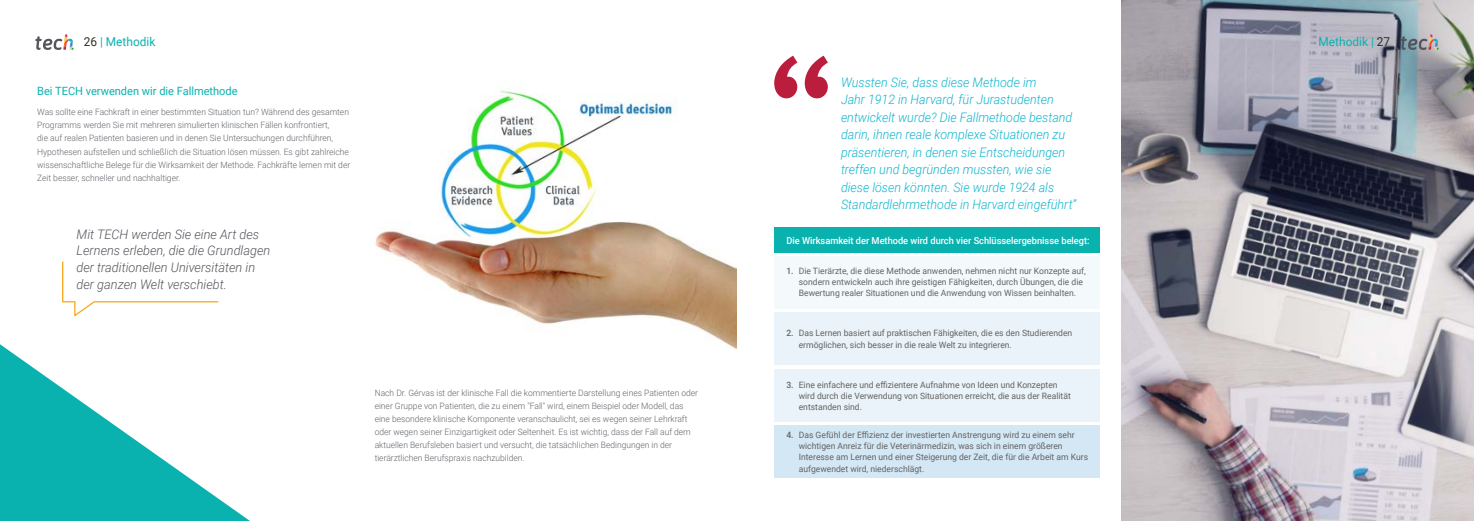
<style>
.page{position:relative;width:1474px;height:521px;background:#fff}
.page>*{position:absolute;margin:0;border:0;box-sizing:border-box;transform-origin:0 0}
.t1{font:italic 300 13.12px/17.5px "Roboto";color:#0fb6cf;scale:.95 1}
.t2{font:italic 300 13.12px/16.6px "Roboto";color:#52555b}
.t3{font:12.25px "Roboto";color:#09b2af}
.t4{font:11.38px "Roboto";color:#09b2af}
.t5{font:500 9.62px "Roboto";color:#fff;scale:.96 1}
.t6{font:300 8.75px/13.1px "Roboto";color:#61646a}
.t7{font:8.75px/11.4px "Roboto";color:#646363}
.s1{color:#312e20}
.s2{font-weight:500}
</style>
<div class="page">
<img style="left:375px;top:90px;width:362px;height:259px">
<svg style="left:35px;top:34px;width:39px;height:16px"></svg>
<svg style="left:62px;top:261px;width:157px;height:56px"></svg>
<svg style="left:0;top:344px;width:250px;height:177px"></svg>
<img style="left:1121px;top:0;width:352px;height:521px">
<svg style="left:774px;top:56px;width:54px;height:42px"></svg>
<svg style="left:1400px;top:34px;width:38px;height:17px"></svg>
<div style="left:774px;top:227px;width:325px;height:26px;background:#09b2af"></div>
<div style="left:774px;top:425px;width:325px;height:52px;background:#d4e7f4"></div>
<div style="left:774px;top:369px;width:325px;height:52px;background:#e9f3f9"></div>
<div style="left:774px;top:312px;width:325px;height:53px;background:#e9f3f9"></div>
<div style="left:774px;top:256px;width:325px;height:53px;background:#f4f9fc"></div>
<h2 class="t3" style="left:84px;top:33px;width:73px"><span class="s1">26</span> | Methodik</h2>
<h3 class="t4" style="left:37px;top:83px;width:202px">Bei TECH verwenden wir die Fallmethode</h3>
<p class="t1" style="left:841px;top:73px;width:249px">Wussten Sie, dass diese Methode im<br>Jahr 1912 in Harvard, für Jurastudenten entwickelt wurde? Die Fallmethode bestand darin, ihnen reale komplexe Situationen zu präsentieren, in denen sie Entscheidungen treffen und begründen mussten, wie sie diese lösen könnten. Sie wurde 1924 als Standardlehrmethode in Harvard eingeführt”</p>
<p class="t6" style="left:37px;top:105px;width:314px">Was sollte eine Fachkraft in einer bestimmten Situation tun? Während des gesamten Programms werden Sie mit mehreren simulierten klinischen Fällen konfrontiert,<br>die auf realen Patienten basieren und in denen Sie Untersuchungen durchführen, Hypothesen aufstellen und schließlich die Situation lösen müssen. Es gibt zahlreiche wissenschaftliche Belege für die Wirksamkeit der Methode. Fachkräfte lernen mit der Zeit besser, schneller und nachhaltiger.</p>
<h1 class="t2" style="left:77px;top:225px;width:195px">Mit TECH werden Sie eine Art des Lernens erleben, die die Grundlagen der traditionellen Universitäten in der ganzen Welt verschiebt.</h1>
<p class="t6" style="left:375px;top:386px;width:325px">Nach Dr. Gérvas ist der klinische Fall die kommentierte Darstellung eines Patienten oder einer Gruppe von Patienten, die zu einem "Fall" wird, einem Beispiel oder Modell, das eine besondere klinische Komponente veranschaulicht, sei es wegen seiner Lehrkraft oder wegen seiner Einzigartigkeit oder Seltenheit. Es ist wichtig, dass der Fall auf dem aktuellen Berufsleben basiert und versucht, die tatsächlichen Bedingungen in der tierärztlichen Berufspraxis nachzubilden.</p>
<p class="t5" style="left:786px;top:233px;width:317px">Die Wirksamkeit der Methode wird durch vier Schlüsselergebnisse belegt:</p>
<p class="t7" style="left:798px;top:265px;width:289px;text-indent:-12px"><span class="s2">1.</span> Die Tierärzte, die diese Methode anwenden, nehmen nicht nur Konzepte auf, sondern entwickeln auch ihre geistigen Fähigkeiten, durch Übungen, die die<br>Bewertung realer Situationen und die Anwendung von Wissen beinhalten.</p>
<p class="t7" style="left:798px;top:327px;width:275px;text-indent:-12px"><span class="s2">2.</span> Das Lernen basiert auf praktischen Fähigkeiten, die es den Studierenden ermöglichen, sich besser in die reale Welt zu integrieren.</p>
<p class="t7" style="left:798px;top:378px;width:274px;text-indent:-12px"><span class="s2">3.</span> Eine einfachere und effizientere Aufnahme von Ideen und Konzepten wird durch die Verwendung von Situationen erreicht, die aus der Realität entstanden sind.</p>
<p class="t7" style="left:798px;top:428px;width:291px;text-indent:-12px"><span class="s2">4.</span> Das Gefühl der Effizienz der investierten Anstrengung wird zu einem sehr wichtigen Anreiz für die Veterinärmedizin, was sich in einem größeren Interesse am Lernen und einer Steigerung der Zeit, die für die Arbeit am Kurs aufgewendet wird, niederschlägt.</p>
<h2 class="t3" style="left:1318px;top:33px;width:73px">Methodik | <span class="s1">27</span></h2>
</div>
